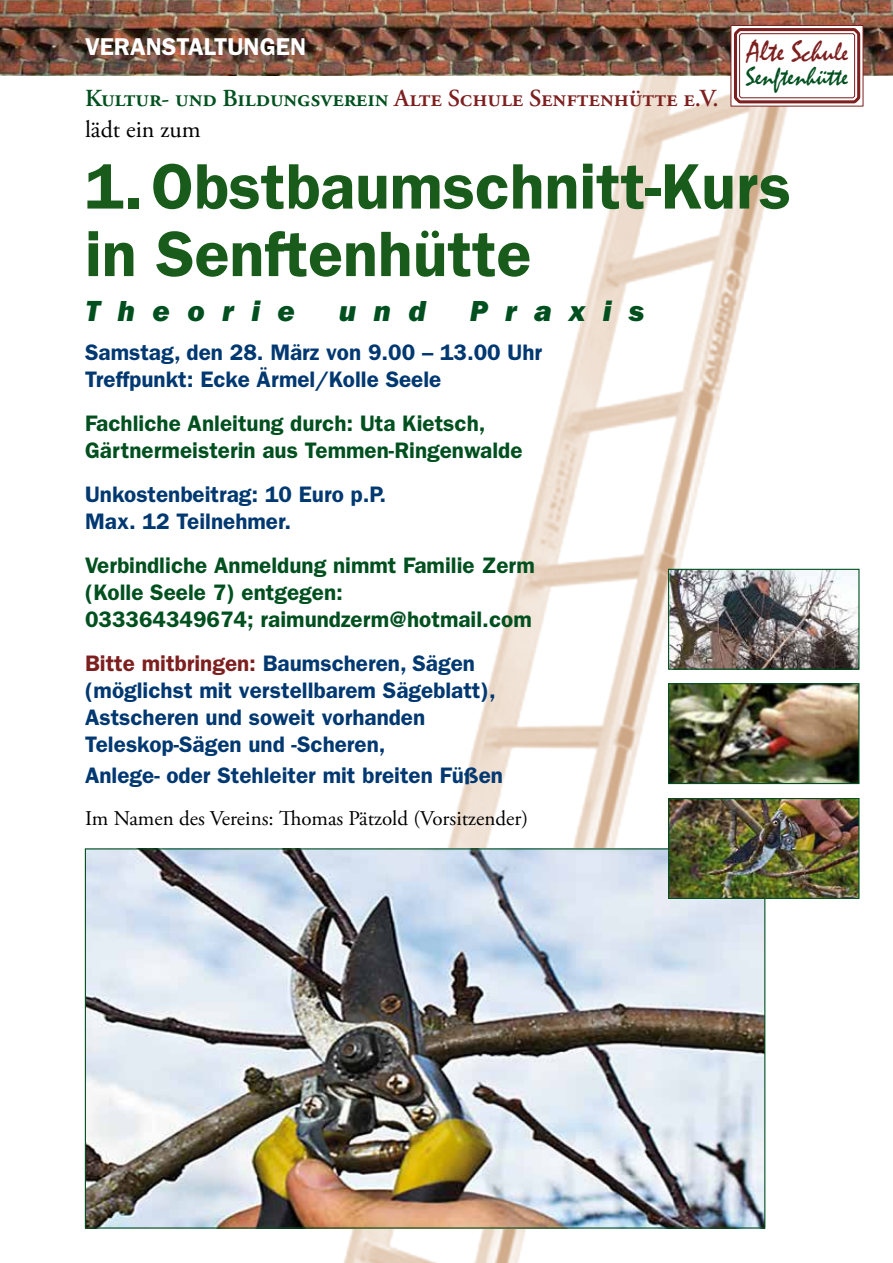
<style>
.page{position:relative;width:893px;height:1263px;background:#fff}
.page>*{position:absolute;margin:0;border:0;box-sizing:border-box;transform-origin:0 0}
.t1{font:600 64.5px/67.5px "ITC Franklin Gothic Std";color:#185b1a}
.t2{font:30px "ITC Franklin Gothic Std Hvy It";letter-spacing:.58em;color:#00501f}
.t3{font:30px "Mistral";color:#7d1f1f}
.t4{font:26.7px "Mistral";color:#00501f}
.t5{font:600 24.45px "Adobe Garamond Pro";letter-spacing:-.005em;color:#7d1f1f}
.t6{font:600 24.45px "ITC Franklin Gothic Std";color:#fff}
.t7{font:24px "Adobe Garamond Pro";color:#000}
.t8{font:600 22.5px/27px "ITC Franklin Gothic Std";color:#003871}
.t9{font:600 22.5px/27px "ITC Franklin Gothic Std";color:#00501f}
.t10{font:21px "Adobe Garamond Pro";color:#000}
.s1{color:#00501f}
.s2{font-size:27.15px}
.s3{color:#7d1f1f}
</style>
<div class="page">
<img style="left:311px;top:75px;width:499px;height:1188px">
<img style="left:87px;top:850px;width:676px;height:376px">
<img style="left:670px;top:800px;width:187px;height:97px">
<div style="left:668px;top:798px;width:191px;height:101px;border:1px solid #00501f"></div>
<img style="left:670px;top:685px;width:187px;height:97px">
<div style="left:668px;top:683px;width:191px;height:101px;border:1px solid #00501f"></div>
<img style="left:670px;top:571px;width:187px;height:97px">
<div style="left:668px;top:569px;width:191px;height:101px;border:1px solid #00501f"></div>
<img style="left:0;top:0;width:893px;height:75px">
<svg style="left:731px;top:25px;width:132px;height:81px"></svg>
<svg style="left:731px;top:27px;width:131px;height:78px"></svg>
<div style="left:739px;top:33px;width:116px;height:65px;border:1px solid #7d1f1f;border-radius:2px"></div>
<p class="t6" style="left:85px;top:32px;width:31px">Vera</p>
<p class="t6" style="left:146px;top:32px;width:162px">nstaltu ngen</p>
<p class="t5" style="left:85px;top:84px;width:635px"><span class="s1">Kultur- und Bildungsverein</span> Alte Schule Senftenhütte e.V.</p>
<h2 class="t3" style="left:747px;top:35px;width:103px">Alte Schu<span class="s2">le</span></h2>
<p class="t4" style="left:746px;top:62px;width:104px">Senftenhütte</p>
<p class="t7" style="left:85px;top:115px;width:117px">lädt ein zum</p>
<h1 class="t1" style="left:85px;top:153px;width:707px">1.Obstbaumschnitt-Kurs in Senftenhütte</h1>
<h2 class="t2" style="left:85px;top:294px;width:212px">Theorie</h2>
<h2 class="t2" style="left:339px;top:294px;width:89px">und</h2>
<h2 class="t2" style="left:470px;top:294px;width:176px">Praxis</h2>
<p class="t8" style="left:85px;top:339px;width:459px">Samstag, den 28. März von 9.00 – 13.00 Uhr<br>Treffpunkt: Ecke Ärmel/Kolle Seele</p>
<p class="t9" style="left:85px;top:410px;width:439px">Fachliche Anleitung durch: Uta Kietsch,<br>Gärtnermeisterin aus Temmen-Ringenwalde</p>
<p class="t8" style="left:85px;top:481px;width:303px">Unkostenbeitrag: 10 Euro p.P.<br>Max. 12 Teilnehmer.</p>
<p class="t9" style="left:85px;top:552px;width:451px">Verbindliche Anmeldung nimmt Familie Zerm (Kolle Seele 7) entgegen:<br>033364349674; raimundzerm@hotmail.com</p>
<p class="t8" style="left:85px;top:650px;width:412px"><span class="s3">Bitte mitbringen:</span> Baumscheren, Sägen (möglichst mit verstellbarem Sägeblatt), Astscheren und soweit vorhanden Teleskop-Sägen und -Scheren,</p>
<p class="t8" style="left:85px;top:761px;width:420px">Anlege- oder Stehleiter mit breiten Füßen</p>
<p class="t10" style="left:85px;top:806px;width:444px">Im Namen des Vereins: Thomas Pätzold (Vorsitzender)</p>
</div>
